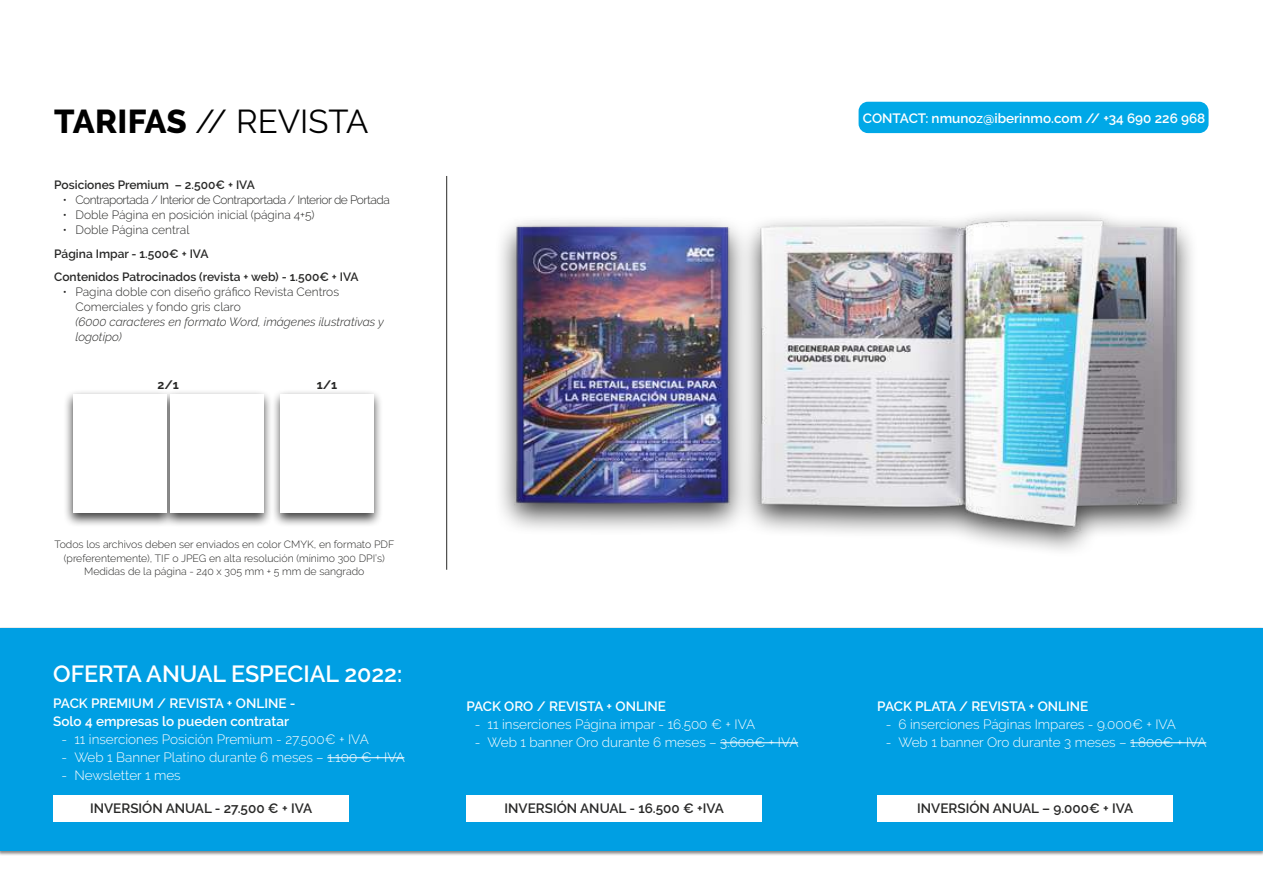
<style>
.page{position:relative;width:1263px;height:893px;background:#fff}
.page>*{position:absolute;margin:0;border:0;box-sizing:border-box;transform-origin:0 0}
.t1{font:33px "Raleway";color:#000}
.t2{font:600 23.4px "Raleway";color:#fff}
.t3{font:300 13.5px "Raleway";color:#fff}
.t4{font:600 13.5px/18px "Raleway";color:#fff}
.t5{font:600 13.5px "Raleway";color:#282827}
.t6{font:700 12.3px "Raleway";color:#282827}
.t7{font:300 12px/15px "Raleway";color:#282827}
.t8{font:600 12px/23.5px "Raleway";color:#282827}
.t9{font:italic 300 12px/15px "Raleway";color:#282827}
.t10{font:300 12px "Raleway";letter-spacing:-.04em;color:#282827}
.t11{font:300 10.5px/13.5px "Raleway";color:#282827;text-align:center}
.s1{font-weight:800}
</style>
<div class="page">
<div style="left:64px;top:389px;width:209px;height:138px;background:#000;opacity:.75"></div>
<div style="left:73px;top:395px;width:93px;height:118px;background:#fff"></div>
<div style="left:170px;top:395px;width:93px;height:118px;background:#fff"></div>
<div style="left:271px;top:389px;width:112px;height:138px;background:#000;opacity:.75"></div>
<div style="left:280px;top:395px;width:93px;height:118px;background:#fff"></div>
<div style="left:0;top:627px;width:1263px;height:228px;background:#000;opacity:.5"></div>
<div style="left:0;top:628px;width:1263px;height:222px;background:#009fe3"></div>
<div style="left:53px;top:795px;width:295px;height:27px;background:#fff"></div>
<div style="left:466px;top:795px;width:295px;height:27px;background:#fff"></div>
<div style="left:877px;top:795px;width:295px;height:27px;background:#fff"></div>
<hr style="left:327px;top:757px;width:77px;height:1px;background:#fff">
<div style="left:53px;top:800px;width:296px;height:12px;background:#fff"></div>
<div style="left:466px;top:800px;width:296px;height:12px;background:#fff"></div>
<div style="left:877px;top:800px;width:296px;height:12px;background:#fff"></div>
<hr style="left:720px;top:742px;width:78px;height:1px;background:#fff">
<hr style="left:1130px;top:742px;width:76px;height:1px;background:#fff">
<div style="left:858px;top:102px;width:350px;height:31px;background:#00a8e7;border-radius:9px"></div>
<hr style="left:446px;top:176px;width:1px;height:394px;background:#282827">
<img style="left:446px;top:193px;width:746px;height:377px">
<h1 class="t1" style="left:54px;top:102px;width:316px"><span class="s1">TARIFAS</span> // REVISTA</h1>
<p class="t8" style="left:54px;top:173px;width:202px">Posiciones Premium – 2.500€ + IVA</p>
<p class="t10" style="left:63px;top:193px;width:329px">• Contraportada / Interior de Contraportada / Interior de Portada</p>
<p class="t7" style="left:63px;top:207px;width:253px">• Doble Página en posición inicial (página 4+5)</p>
<p class="t7" style="left:63px;top:222px;width:128px">• Doble Página central</p>
<p class="t8" style="left:54px;top:242px;width:306px">Página Impar - 1.500€ + IVA<br>Contenidos Patrocinados (revista + web) - 1.500€ + IVA</p>
<p class="t7" style="left:75px;top:284px;width:265px;text-indent:-13px">• Pagina doble con diseño gráfico Revista Centros<br>Comerciales y fondo gris claro</p>
<p class="t9" style="left:75px;top:314px;width:310px">(6000 caracteres en formato Word, imágenes ilustrativas y logotipo)</p>
<p class="t6" style="left:158px;top:378px;width:23px">2/1</p>
<p class="t6" style="left:317px;top:378px;width:22px">1/1</p>
<p class="t11" style="left:55px;top:538px;width:341px">Todos los archivos deben ser enviados en color CMYK, en formato PDF (preferentemente), TIF o JPEG en alta resolución (mínimo 300 DPI’s)<br>Medidas de la página - 240 x 305 mm + 5 mm de sangrado</p>
<p class="t4" style="left:863px;top:109px;width:344px">CONTACT: nmunoz@iberinmo.com // +34 690 226 968</p>
<h2 class="t2" style="left:53px;top:660px;width:351px">OFERTA ANUAL ESPECIAL 2022:</h2>
<p class="t4" style="left:53px;top:694px;width:244px">PACK PREMIUM / REVISTA + ONLINE -<br>Solo 4 empresas lo pueden contratar</p>
<p class="t3" style="left:62px;top:732px;width:309px">- 11 inserciones Posición Premium - 27.500€ + IVA</p>
<p class="t3" style="left:62px;top:750px;width:345px">- Web 1 Banner Platino durante 6 meses – 1.100 € + IVA</p>
<p class="t3" style="left:62px;top:768px;width:121px">- Newsletter 1 mes</p>
<p class="t5" style="left:90px;top:800px;width:224px">INVERSIÓN ANUAL - 27.500 € + IVA</p>
<p class="t5" style="left:505px;top:800px;width:221px">INVERSIÓN ANUAL - 16.500 € +IVA</p>
<p class="t5" style="left:917px;top:800px;width:217px">INVERSIÓN ANUAL – 9.000€ + IVA</p>
<p class="t4" style="left:877px;top:697px;width:213px">PACK PLATA / REVISTA + ONLINE</p>
<p class="t3" style="left:886px;top:717px;width:292px">- 6 inserciones Páginas Impares - 9.000€ + IVA</p>
<p class="t3" style="left:886px;top:735px;width:322px">- Web 1 banner Oro durante 3 meses – 1.800€ + IVA</p>
<p class="t4" style="left:466px;top:697px;width:201px">PACK ORO / REVISTA + ONLINE</p>
<p class="t3" style="left:475px;top:717px;width:282px">- 11 inserciones Página impar - 16.500 € + IVA</p>
<p class="t3" style="left:475px;top:735px;width:325px">- Web 1 banner Oro durante 6 meses – 3.600€ + IVA</p>
</div>
